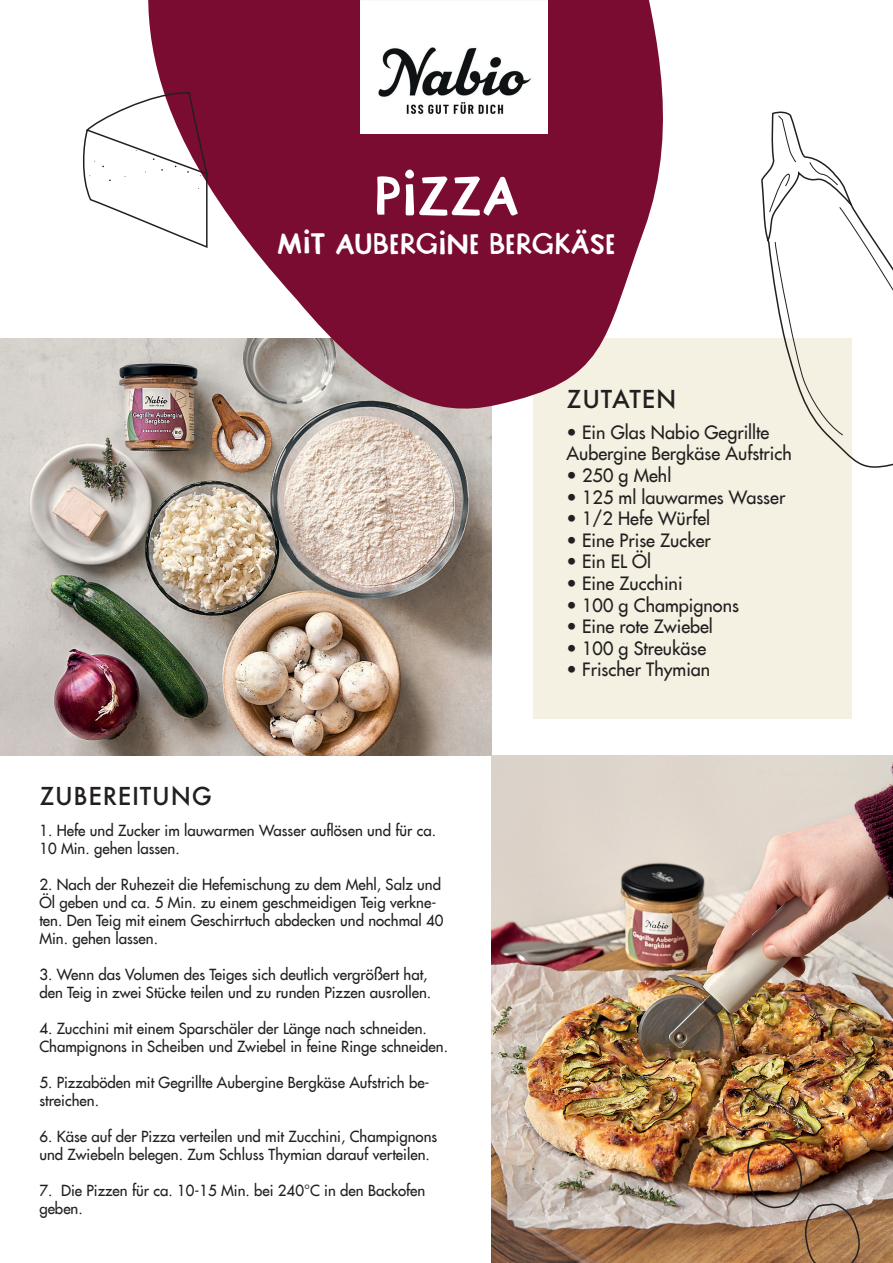
<style>
.page{position:relative;width:893px;height:1263px;background:#fff}
.page>*{position:absolute;margin:0;border:0;box-sizing:border-box;transform-origin:0 0}
.t1{font:57px "Abyss Nabio";color:#fff}
.t2{font:30px "Abyss Nabio";color:#fff}
.t3{font:500 24px "Futura";letter-spacing:.03em;color:#231f20}
.t4{font:18px/21.6px "Futura LT";color:#231f20}
.t5{font:15px/18px "Futura LT";color:#231f20}
</style>
<div class="page">
<div style="left:533px;top:338px;width:318px;height:381px;background:#f4f0e2"></div>
<img style="left:0;top:338px;width:491px;height:418px">
<img style="left:491px;top:756px;width:402px;height:507px">
<img style="left:745px;top:1139px;width:117px;height:124px">
<svg style="left:91px;top:0;width:572px;height:419px;fill:#790c30"></svg>
<img style="left:360px;top:0;width:187px;height:134px">
<svg style="left:761px;top:111px;width:132px;height:363px"></svg>
<svg style="left:769px;top:115px;width:124px;height:321px"></svg>
<svg style="left:83px;top:91px;width:125px;height:158px"></svg>
<h1 class="t1" style="left:374px;top:167px;width:147px">PIZZA</h1>
<h2 class="t2" style="left:277px;top:229px;width:340px">MIT AUBERGINE BERGKÄSE</h2>
<h3 class="t3" style="left:39px;top:779px;width:174px">ZUBEREITUNG</h3>
<p class="t5" style="left:39px;top:821px;width:398px">1. Hefe und Zucker im lauwarmen Wasser auflösen und für ca.<br>10 Min. gehen lassen.</p>
<p class="t5" style="left:39px;top:875px;width:406px">2. Nach der Ruhezeit die Hefemischung zu dem Mehl, Salz und Öl geben und ca. 5 Min. zu einem geschmeidigen Teig verkne&shy;ten. Den Teig mit einem Geschirrtuch abdecken und nochmal 40<br>Min. gehen lassen.</p>
<p class="t5" style="left:39px;top:965px;width:393px">3. Wenn das Volumen des Teiges sich deutlich vergrößert hat, den Teig in zwei Stücke teilen und zu runden Pizzen ausrollen.</p>
<p class="t5" style="left:39px;top:1019px;width:410px">4. Zucchini mit einem Sparschäler der Länge nach schneiden.<br>Champignons in Scheiben und Zwiebel in feine Ringe schneiden.</p>
<p class="t5" style="left:39px;top:1073px;width:392px">5. Pizzaböden mit Gegrillte Aubergine Bergkäse Aufstrich be&shy;streichen.</p>
<p class="t5" style="left:39px;top:1127px;width:399px">6. Käse auf der Pizza verteilen und mit Zucchini, Champignons und Zwiebeln belegen. Zum Schluss Thymian darauf verteilen.</p>
<p class="t5" style="left:39px;top:1181px;width:388px">7. Die Pizzen für ca. 10-15 Min. bei 240°C in den Backofen geben.</p>
<h3 class="t3" style="left:567px;top:382px;width:111px">ZUTATEN</h3>
<p class="t4" style="left:567px;top:421px;width:227px">• Ein Glas Nabio Gegrillte<br>Aubergine Bergkäse Aufstrich</p>
<p class="t4" style="left:567px;top:464px;width:106px">• 250 g Mehl</p>
<p class="t4" style="left:567px;top:486px;width:220px">• 125 ml lauwarmes Wasser</p>
<p class="t4" style="left:567px;top:508px;width:145px">• 1/2 Hefe Würfel</p>
<p class="t4" style="left:567px;top:529px;width:146px">• Eine Prise Zucker</p>
<p class="t4" style="left:567px;top:551px;width:86px">• Ein EL Öl</p>
<p class="t4" style="left:567px;top:572px;width:117px">• Eine Zucchini</p>
<p class="t4" style="left:567px;top:594px;width:174px">• 100 g Champignons</p>
<p class="t4" style="left:567px;top:616px;width:148px">• Eine rote Zwiebel</p>
<p class="t4" style="left:567px;top:637px;width:141px">• 100 g Streukäse</p>
<p class="t4" style="left:567px;top:659px;width:145px">• Frischer Thymian</p>
</div>
